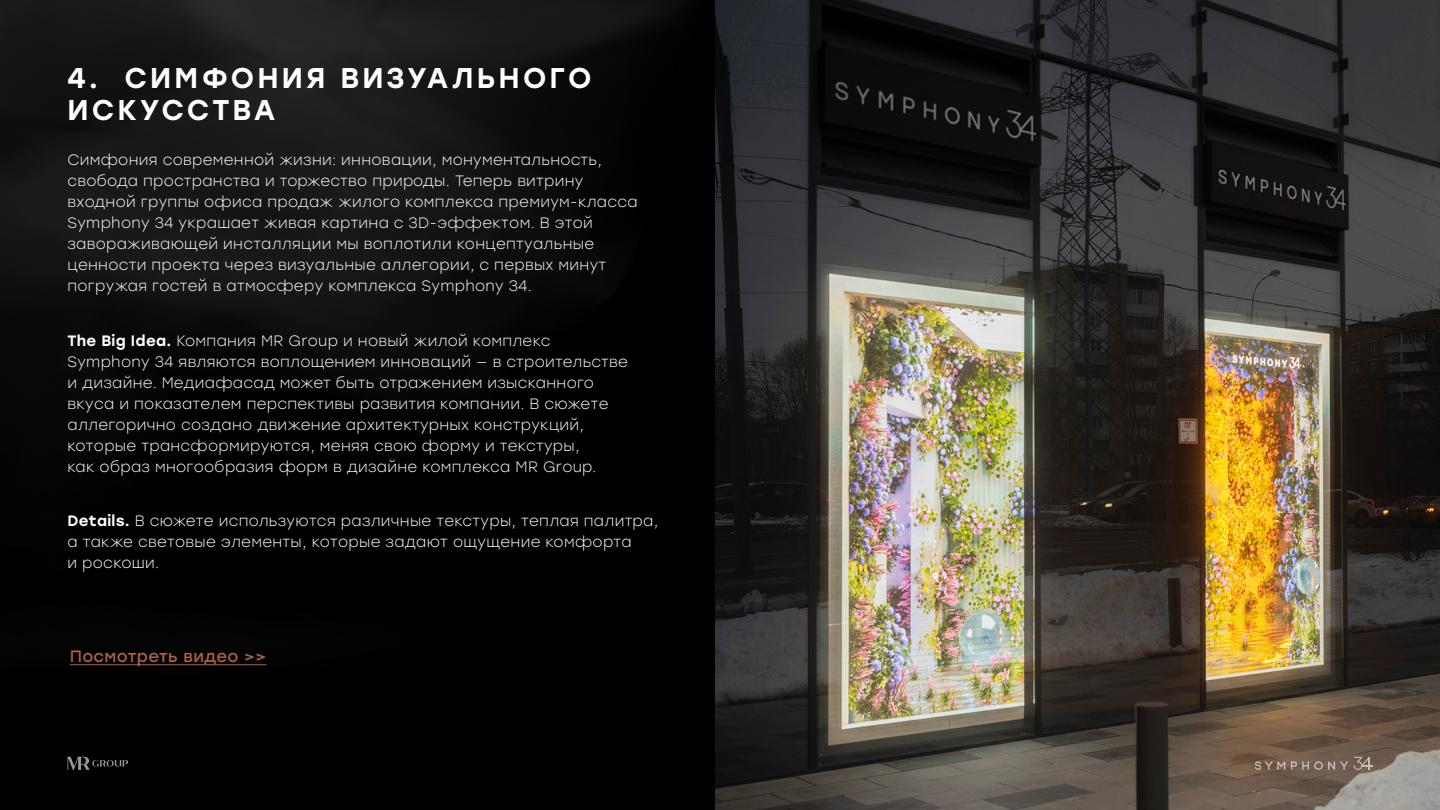
<style>
.page{position:relative;width:1440px;height:810px;background:#fff}
.page>*{position:absolute;margin:0;border:0;box-sizing:border-box;transform-origin:0 0}
.t1{font:500 28.5px/32.8px "Stolzl";letter-spacing:.11em;color:#fff}
.t2{font:16.5px "Stolzl";letter-spacing:.02em;color:#a86147}
.t3{font:300 15px/21px "Stolzl";letter-spacing:.02em;color:#fff}
.s1{font-weight:500}
</style>
<div class="page">
<div style="left:0;top:0;width:720px;height:810px;background:#000"></div>
<img style="left:0;top:0;width:716px;height:687px">
<img style="left:716px;top:0;width:724px;height:810px">
<svg style="left:67px;top:757px;width:61px;height:13px"></svg>
<svg style="left:1354px;top:757px;width:19px;height:13px"></svg>
<svg style="left:1255px;top:761px;width:93px;height:9px"></svg>
<hr style="left:70px;top:664px;width:196px;height:1px;background:#a86147">
<h1 class="t1" style="left:68px;top:60px;width:526px">4. СИМФОНИЯ ВИЗУАЛЬНОГО<br>ИСКУССТВА</h1>
<p class="t3" style="left:68px;top:149px;width:572px">Симфония современной жизни: инновации, монументальность, свобода пространства и торжество природы. Теперь витрину входной группы офиса продаж жилого комплекса премиум-класса Symphony 34 украшает живая картина с 3D-эффектом. В этой завораживающей инсталляции мы воплотили концептуальные ценности проекта через визуальные аллегории, с первых минут погружая гостей в атмосферу комплекса Symphony 34.</p>
<p class="t3" style="left:68px;top:329px;width:562px"><span class="s1">The Big Idea.</span> Компания MR Group и новый жилой комплекс Symphony 34 являются воплощением инноваций — в строительстве и дизайне. Медиафасад может быть отражением изысканного вкуса и показателем перспективы развития компании. В сюжете аллегорично создано движение архитектурных конструкций, которые трансформируются, меняя свою форму и текстуры,<br>как образ многообразия форм в дизайне комплекса MR Group.</p>
<p class="t3" style="left:68px;top:510px;width:592px"><span class="s1">Details.</span> В сюжете используются различные текстуры, теплая палитра, а также световые элементы, которые задают ощущение комфорта<br>и роскоши.</p>
<p class="t2" style="left:70px;top:644px;width:198px">Посмотреть видео &gt;&gt;</p>
</div>
